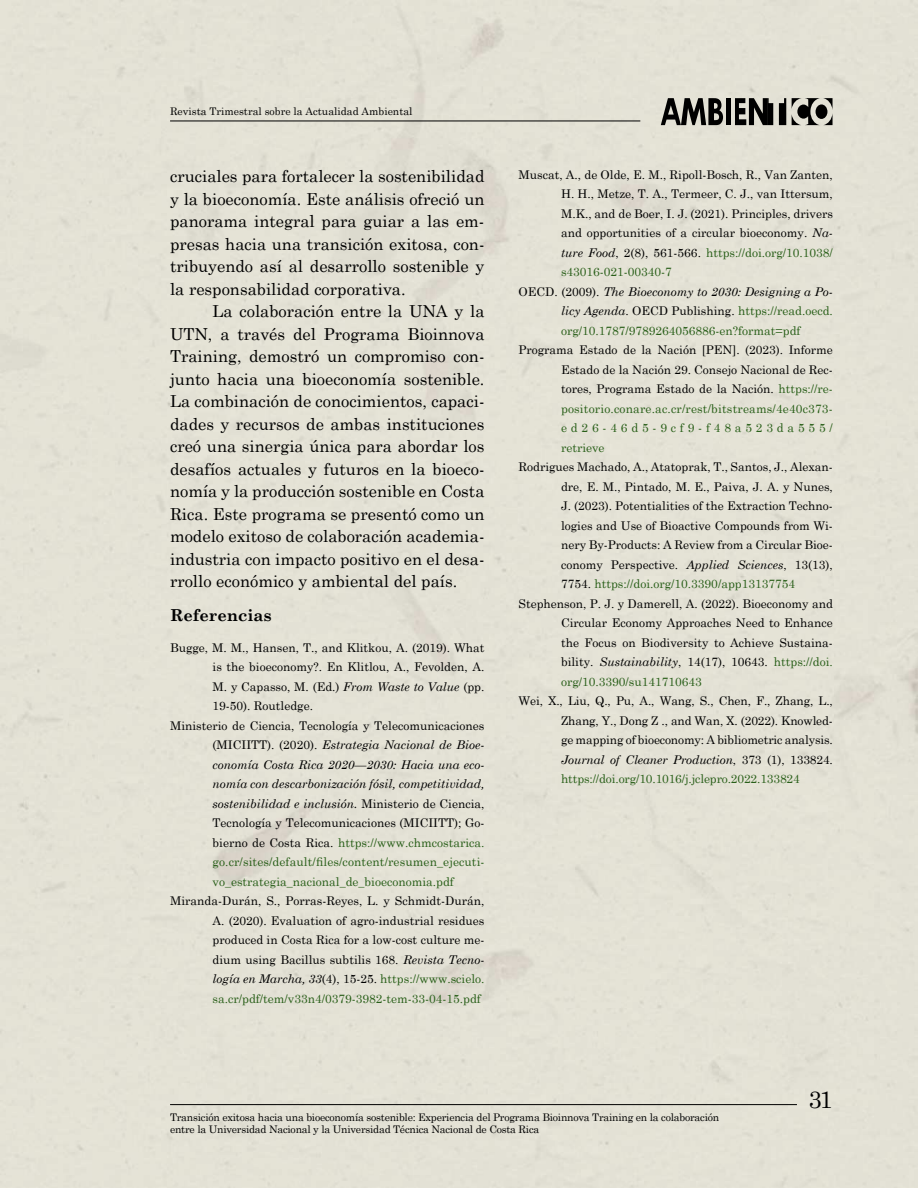
<style>
.page{position:relative;width:918px;height:1188px;background:#e4e2d5}
.page>*{position:absolute;margin:0;border:0;box-sizing:border-box;transform-origin:0 0}
.t1{font:24px "Century Schoolbook";color:#000}
.t2{font:16.5px/22.5px "Century Schoolbook";color:#000;text-align:justify}
.t3{font:700 16.5px "Century Schoolbook";color:#000}
.t4{font:12px/19.5px "Century Schoolbook";color:#000;text-align:justify}
.t5{font:12px "Century Schoolbook";color:#295f19}
.t6{font:italic 12px "Century Schoolbook";color:#000}
.t7{font:10.5px/12.6px "Century Schoolbook";letter-spacing:-.02em;color:#000}
.t8{font:10.5px "Century Schoolbook";color:#000}
.s1{font-style:italic}
.s2{font-style:normal}
.s3{color:#000}
.s4{color:#295f19}
.s5{font-style:italic;color:#000}
</style>
<div class="page">
<hr style="left:170px;top:121px;width:470px;height:1px;background:#000">
<svg style="left:661px;top:98px;width:62px;height:27px;background:#5e5d58"></svg>
<div style="left:726px;top:98px;width:5px;height:27px;background:#000"></div>
<svg style="left:779px;top:98px;width:7px;height:27px"></svg>
<svg style="left:735px;top:98px;width:38px;height:27px"></svg>
<svg style="left:792px;top:98px;width:41px;height:27px"></svg>
<hr style="left:170px;top:1104px;width:627px;height:1px;background:#000">
<p class="t8" style="left:170px;top:105px;width:244px">Revista Trimestral sobre la Actualidad Ambiental</p>
<p class="t2" style="left:170px;top:165px;width:316px">cruciales para fortalecer la sostenibilidad y la bioeconomía. Este análisis ofreció un panorama integral para guiar a las em&shy;presas hacia una transición exitosa, con&shy;tribuyendo así al desarrollo sostenible y la responsabilidad corporativa.</p>
<p class="t2" style="left:170px;top:300px;width:316px;text-indent:43px">La colaboración entre la UNA y la UTN, a través del Programa Bioinnova Training, demostró un compromiso con&shy;junto hacia una bioeconomía sostenible.<br>La combinación de conocimientos, capaci&shy;dades y recursos de ambas instituciones creó una sinergia única para abordar los desafíos actuales y futuros en la bioeco&shy;nomía y la producción sostenible en Costa Rica. Este programa se presentó como un modelo exitoso de colaboración academia&shy;industria con impacto positivo en el desa&shy;rrollo económico y ambiental del país.</p>
<h2 class="t3" style="left:170px;top:605px;width:103px">Referencias</h2>
<p class="t4" style="left:170px;top:637px;width:316px">Bugge, M. M., Hansen, T., and Klitkou, A. (2019). What</p>
<p class="t4" style="left:213px;top:657px;width:273px">is the bioeconomy?. En Klitlou, A., Fevolden, A.</p>
<p class="t4" style="left:213px;top:676px;width:273px">M. y Capasso, M. (Ed.) <span class="s1">From Waste to Value</span> (pp.</p>
<p class="t4" style="left:213px;top:696px;width:102px">19-50). Routledge.</p>
<p class="t4" style="left:170px;top:715px;width:316px">Ministerio de Ciencia, Tecnología y Telecomunicaciones</p>
<p class="t6" style="left:213px;top:738px;width:273px"><span class="s2">(MICIITT). (2020).</span> Estrategia Nacional de Bioe-</p>
<p class="t6" style="left:213px;top:757px;width:273px">conomía Costa Rica 2020—2030: Hacia una eco-</p>
<p class="t6" style="left:213px;top:777px;width:273px">nomía con descarbonización fósil, competitividad,</p>
<p class="t6" style="left:213px;top:796px;width:273px">sostenibilidad e inclusión. <span class="s2">Ministerio de Ciencia,</span></p>
<p class="t4" style="left:213px;top:813px;width:273px">Tecnología y Telecomunicaciones (MICIITT); Go-</p>
<p class="t5" style="left:213px;top:835px;width:273px"><span class="s3">bierno de Costa Rica.</span> https://www.chmcostarica.</p>
<p class="t5" style="left:213px;top:854px;width:274px">go.cr/sites/default/files/content/resumen_ejecuti-</p>
<p class="t5" style="left:213px;top:874px;width:243px">vo_estrategia_nacional_de_bioeconomia.pdf</p>
<p class="t4" style="left:213px;top:891px;width:273px;text-indent:-43px">Miranda-Durán, S., Porras-Reyes, L. y Schmidt-Durán, A. (2020). Evaluation of agro-industrial residues produced in Costa Rica for a low-cost culture me&shy;dium using Bacillus subtilis 168. <span class="s1">Revista Tecno&shy;logía en Marcha, 33</span>(4), 15-25. <span class="s4">https://www.scielo. sa.cr/pdf/tem/v33n4/0379-3982-tem-33-04-15.pdf</span></p>
<p class="t4" style="left:519px;top:165px;width:316px">Muscat, A., de Olde, E. M., Ripoll-Bosch, R., Van Zanten,</p>
<p class="t4" style="left:561px;top:184px;width:273px">H. H., Metze, T. A., Termeer, C. J., van Ittersum,</p>
<p class="t4" style="left:561px;top:204px;width:273px">M.K., and de Boer, I. J. (2021). Principles, drivers</p>
<p class="t4" style="left:561px;top:223px;width:273px">and opportunities of a circular bioeconomy. <span class="s1">Na-</span></p>
<p class="t5" style="left:561px;top:245px;width:273px"><span class="s5">ture Food</span><span class="s3">, 2(8), 561-566.</span> https://doi.org/10.1038/</p>
<p class="t5" style="left:561px;top:265px;width:112px">s43016-021-00340-7</p>
<p class="t6" style="left:519px;top:284px;width:316px"><span class="s2">OECD. (2009).</span> The Bioeconomy to 2030: Designing a Po-</p>
<p class="t5" style="left:561px;top:304px;width:273px"><span class="s5">licy Agenda</span><span class="s3">. OECD Publishing.</span> https://read.oecd.</p>
<p class="t5" style="left:561px;top:323px;width:241px">org/10.1787/9789264056886-en?format=pdf</p>
<p class="t4" style="left:561px;top:340px;width:273px;text-indent:-43px">Programa Estado de la Nación [PEN]. (2023). Informe Estado de la Nación 29. Consejo Nacional de Rec&shy;tores, Programa Estado de la Nación. <span class="s4">https://re&shy;positorio.conare.ac.cr/rest/bitstreams/4e40c373- ed26-46d5-9cf9-f48a523da555/ retrieve</span></p>
<p class="t4" style="left:519px;top:457px;width:316px">Rodrigues Machado, A., Atatoprak, T., Santos, J., Alexan-</p>
<p class="t4" style="left:561px;top:477px;width:273px">dre, E. M., Pintado, M. E., Paiva, J. A. y Nunes,</p>
<p class="t4" style="left:561px;top:496px;width:273px">J. (2023). Potentialities of the Extraction Techno-</p>
<p class="t4" style="left:561px;top:516px;width:273px">logies and Use of Bioactive Compounds from Wi-</p>
<p class="t4" style="left:561px;top:535px;width:273px">nery By-Products: A Review from a Circular Bioe-</p>
<p class="t4" style="left:561px;top:555px;width:273px">conomy Perspective. <span class="s1">Applied Sciences</span>, 13(13),</p>
<p class="t5" style="left:561px;top:577px;width:236px"><span class="s3">7754.</span> https://doi.org/10.3390/app13137754</p>
<p class="t4" style="left:519px;top:594px;width:316px">Stephenson, P. J. y Damerell, A. (2022). Bioeconomy and</p>
<p class="t4" style="left:561px;top:613px;width:273px">Circular Economy Approaches Need to Enhance</p>
<p class="t4" style="left:561px;top:633px;width:273px">the Focus on Biodiversity to Achieve Sustaina-</p>
<p class="t4" style="left:561px;top:652px;width:273px">bility. <span class="s1">Sustainability</span>, 14(17), 10643. <span class="s4">https://doi.</span></p>
<p class="t5" style="left:561px;top:674px;width:142px">org/10.3390/su141710643</p>
<p class="t4" style="left:561px;top:691px;width:273px;text-indent:-43px">Wei, X., Liu, Q., Pu, A., Wang, S., Chen, F., Zhang, L., Zhang, Y., Dong Z ., and Wan, X. (2022). Knowled&shy;ge mapping of bioeconomy: A bibliometric analysis.<br><span class="s1">Journal of Cleaner Production</span>, 373 (1), 133824. <span class="s4">https://doi.org/10.1016/j.jclepro.2022.133824</span></p>
<h1 class="t1" style="left:809px;top:1085px;width:26px">31</h1>
<p class="t7" style="left:170px;top:1110px;width:551px">Transición exitosa hacia una bioeconomía sostenible: Experiencia del Programa Bioinnova Training en la colaboración entre la Universidad Nacional y la Universidad Técnica Nacional de Costa Rica</p>
</div>
